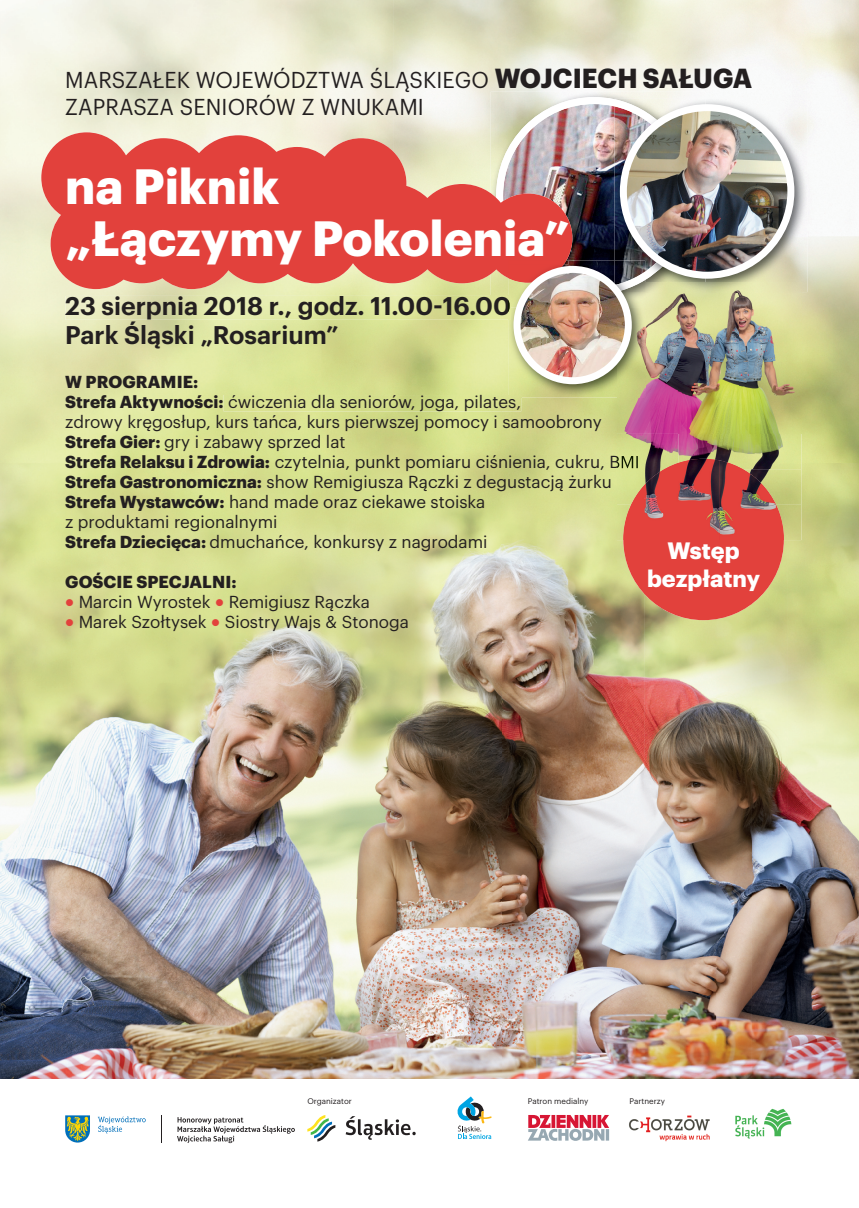
<style>
.page{position:relative;width:859px;height:1208px;background:#fff}
.page>*{position:absolute;margin:0;border:0;box-sizing:border-box;transform-origin:0 0}
.t1{font:700 48.5px/52px "Graphik";color:#fff}
.t2{font:600 25px/29px "Graphik";color:#231f20}
.t3{font:700 23.2px/28px "Graphik";color:#fff;text-align:center}
.t4{font:22.5px/27px "Graphik";letter-spacing:.005em;color:#231f20;scale:.96 1}
.t5{font:17px/20px "Graphik";color:#231f20}
.t6{font:700 17px "Graphik";letter-spacing:.005em;color:#231f20}
.t7{font:8px "Graphik";color:#231f20}
.t8{font:6.7px "Graphik";color:#231f20}
.s1{font-weight:700;font-size:27px}
.s2{font-weight:700}
.s3{color:#e2413c}
</style>
<div class="page">
<img style="left:788px;top:108px;width:71px;height:971px">
<img style="left:0;top:143px;width:71px;height:936px">
<img style="left:71px;top:289px;width:251px;height:610px">
<img style="left:322px;top:289px;width:179px;height:610px">
<img style="left:501px;top:320px;width:36px;height:759px">
<img style="left:537px;top:398px;width:107px;height:681px">
<img style="left:752px;top:540px;width:36px;height:539px">
<img style="left:644px;top:594px;width:36px;height:485px">
<img style="left:716px;top:604px;width:36px;height:475px">
<img style="left:680px;top:617px;width:36px;height:462px">
<img style="left:71px;top:899px;width:430px;height:180px">
<img style="left:224px;top:395px;width:297px;height:16px">
<img style="left:270px;top:455px;width:347px;height:16px">
<img style="left:65px;top:296px;width:431px;height:24px">
<img style="left:491px;top:92px;width:214px;height:204px">
<img style="left:491px;top:296px;width:5px;height:12px">
<img style="left:705px;top:99px;width:103px;height:193px">
<img style="left:623px;top:108px;width:168px;height:167px;border-radius:84px">
<div style="left:620px;top:104px;width:174px;height:175px;border:7px solid #fff;border-radius:50%"></div>
<svg style="left:41px;top:132px;width:455px;height:157px;background:#e36358"></svg>
<div style="left:623px;top:459px;width:161px;height:161px;background:#e2413c;border-radius:50%"></div>
<svg style="left:528px;top:1115px;width:81px;height:25px"></svg>
<img style="left:629px;top:1115px;width:81px;height:27px">
<img style="left:735px;top:1108px;width:57px;height:31px">
<svg style="left:346px;top:1116px;width:70px;height:23px"></svg>
<svg style="left:307px;top:1115px;width:28px;height:26px"></svg>
<svg style="left:65px;top:1115px;width:25px;height:27px"></svg>
<svg style="left:98px;top:1116px;width:48px;height:17px"></svg>
<svg style="left:161px;top:1115px;width:1px;height:27px"></svg>
<svg style="left:177px;top:1117px;width:118px;height:26px"></svg>
<img style="left:645px;top:320px;width:33px;height:43px">
<img style="left:678px;top:292px;width:123px;height:71px">
<img style="left:617px;top:363px;width:184px;height:71px">
<img style="left:617px;top:434px;width:61px;height:70px">
<img style="left:678px;top:434px;width:123px;height:35px">
<img style="left:784px;top:469px;width:17px;height:35px">
<img style="left:617px;top:504px;width:11px;height:36px">
<img style="left:784px;top:504px;width:17px;height:36px">
<img style="left:692px;top:292px;width:13px;height:16px">
<img style="left:692px;top:283px;width:109px;height:9px">
<img style="left:628px;top:459px;width:92px;height:54px">
<img style="left:719px;top:460px;width:65px;height:76px">
<img style="left:623px;top:513px;width:97px;height:27px">
<img style="left:617px;top:455px;width:21px;height:16px">
<img style="left:508px;top:320px;width:109px;height:78px">
<svg style="left:508px;top:395px;width:13px;height:3px"></svg>
<img style="left:617px;top:320px;width:28px;height:78px">
<img style="left:496px;top:97px;width:196px;height:223px">
<img style="left:628px;top:283px;width:12px;height:9px">
<img style="left:517px;top:272px;width:111px;height:109px">
<div style="left:513px;top:266px;width:119px;height:118px;border:7px solid #fff;border-radius:50%"></div>
<svg style="left:457px;top:1096px;width:35px;height:43px"></svg>
<h3 class="t4" style="left:65px;top:64px;width:717px">MARSZAŁEK WOJEWÓDZTWA ŚLĄSKIEGO <span class="s1">WOJCIECH SAŁUGA<br></span>ZAPRASZA SENIORÓW Z WNUKAMI</h3>
<h1 class="t1" style="left:65px;top:156px;width:506px">na Piknik<br>„Łączymy Pokolenia”</h1>
<h2 class="t2" style="left:65px;top:289px;width:447px">23 sierpnia 2018 r., godz. 11.00-16.00<br>Park Śląski „Rosarium”</h2>
<p class="t5" style="left:65px;top:370px;width:576px"><span class="s2">W PROGRAMIE:<br>Strefa Aktywności:</span> ćwiczenia dla seniorów, joga, pilates,<br>zdrowy kręgosłup, kurs tańca, kurs pierwszej pomocy i samoobrony <span class="s2">Strefa Gier:</span> gry i zabawy sprzed lat<br><span class="s2">Strefa Relaksu i Zdrowia:</span> czytelnia, punkt pomiaru ciśnienia, cukru, BMI <span class="s2">Strefa Gastronomiczna:</span> show Remigiusza Rączki z degustacją żurku <span class="s2">Strefa Wystawców:</span> hand made oraz ciekawe stoiska<br>z produktami regionalnymi<br><span class="s2">Strefa Dziecięca:</span> dmuchańce, konkursy z nagrodami</p>
<p class="t6" style="left:65px;top:569px;width:173px">GOŚCIE SPECJALNI:</p>
<p class="t5" style="left:65px;top:590px;width:306px"><span class="s3">●</span> Marcin Wyrostek <span class="s3">●</span> Remigiusz Rączka</p>
<p class="t5" style="left:65px;top:610px;width:345px"><span class="s3">●</span> Marek Szołtysek <span class="s3">●</span> Siostry Wajs &amp; Stonoga</p>
<h3 class="t3" style="left:647px;top:534px;width:115px">Wstęp bezpłatny</h3>
<p class="t7" style="left:307px;top:1095px;width:46px">Organizator</p>
<p class="t7" style="left:528px;top:1095px;width:62px">Patron medialny</p>
<p class="t7" style="left:630px;top:1095px;width:37px">Partnerzy</p>
<p class="t8" style="left:307px;top:1095px;width:39px">Organizator</p>
<p class="t8" style="left:528px;top:1095px;width:52px">Patron medialny</p>
<p class="t8" style="left:629px;top:1095px;width:31px">Partnerzy</p>
</div>
